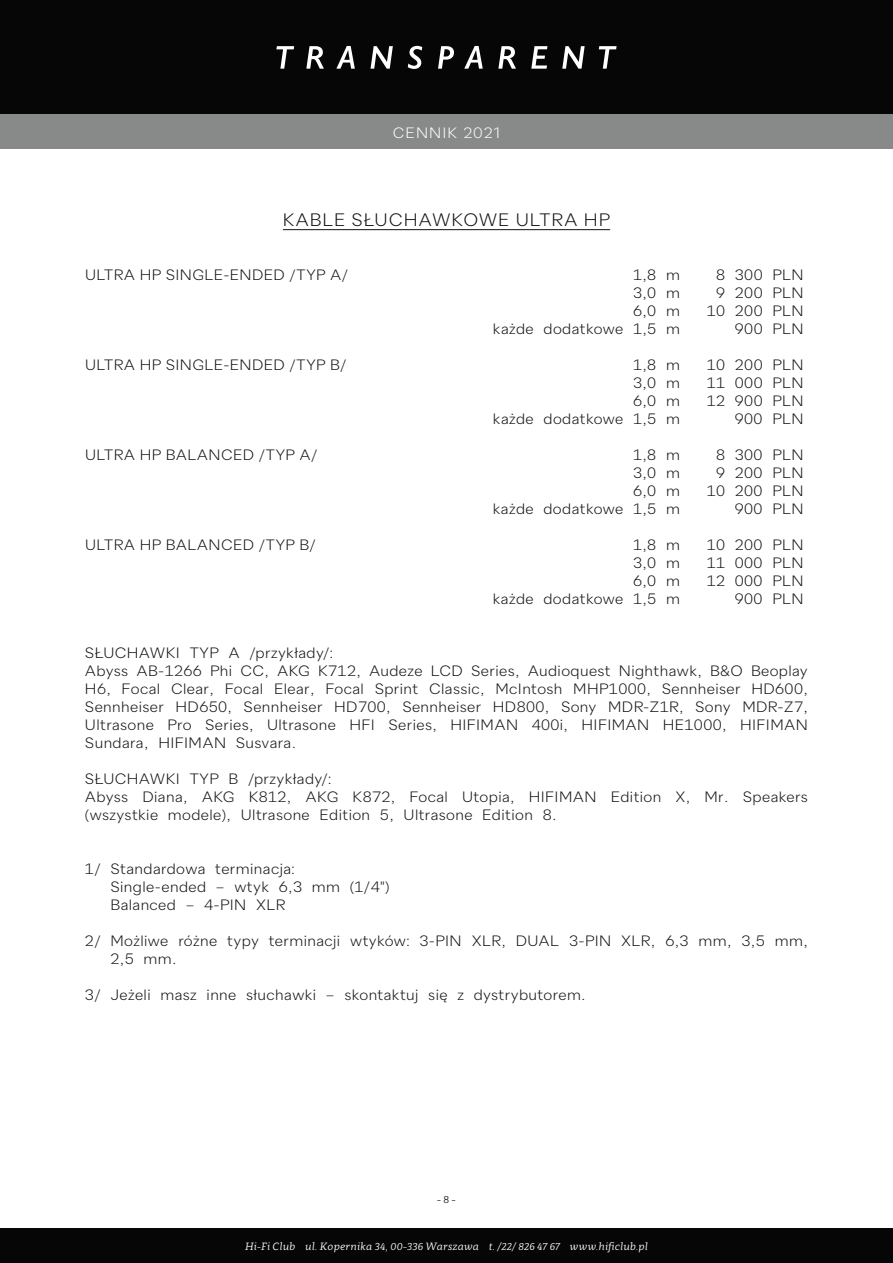
<style>
.page{position:relative;width:893px;height:1263px;background:#fff}
.page>*{position:absolute;margin:0;border:0;box-sizing:border-box;transform-origin:0 0}
.t1{font:300 18px "Quarion";letter-spacing:.05em;color:#121212}
.t2{font:300 15px/18px "Quarion";letter-spacing:.025em;color:#121212}
.t3{font:300 15px "Quarion";letter-spacing:.075em;color:#fff}
.t4{font:italic 10.5px "Clavo";letter-spacing:.015em;color:#fff}
.t5{font:10.5px "Clavo";color:#121212}
</style>
<div class="page">
<div style="left:0;top:0;width:893px;height:115px;background:#060606"></div>
<div style="left:0;top:115px;width:893px;height:34px;background:#888a8a"></div>
<div style="left:0;top:1229px;width:893px;height:34px;background:#060606"></div>
<svg style="left:276px;top:46px;width:18px;height:23px"></svg>
<svg style="left:306px;top:46px;width:18px;height:23px"></svg>
<svg style="left:336px;top:46px;width:19px;height:23px"></svg>
<svg style="left:370px;top:46px;width:23px;height:23px"></svg>
<svg style="left:408px;top:46px;width:14px;height:23px"></svg>
<svg style="left:438px;top:46px;width:16px;height:23px"></svg>
<svg style="left:464px;top:46px;width:19px;height:23px"></svg>
<svg style="left:498px;top:46px;width:18px;height:23px"></svg>
<svg style="left:531px;top:46px;width:16px;height:23px"></svg>
<svg style="left:562px;top:46px;width:23px;height:23px"></svg>
<svg style="left:599px;top:46px;width:18px;height:23px"></svg>
<hr style="left:283px;top:229px;width:327px;height:1px;background:#121212">
<p class="t3" style="left:393px;top:123px;width:109px">CENNIK 2021</p>
<p class="t1" style="left:283px;top:209px;width:329px">KABLE SŁUCHAWKOWE ULTRA HP</p>
<p class="t2" style="left:85px;top:266px;width:265px">ULTRA HP SINGLE-ENDED /TYP A/</p>
<p class="t2" style="left:633px;top:266px;width:48px">1,8 m</p>
<p class="t2" style="left:716px;top:266px;width:89px">8 300 PLN</p>
<p class="t2" style="left:633px;top:284px;width:48px">3,0 m</p>
<p class="t2" style="left:716px;top:284px;width:89px">9 200 PLN</p>
<p class="t2" style="left:633px;top:302px;width:48px">6,0 m</p>
<p class="t2" style="left:707px;top:302px;width:98px">10 200 PLN</p>
<p class="t2" style="left:493px;top:320px;width:189px">każde dodatkowe 1,5 m</p>
<p class="t2" style="left:735px;top:320px;width:70px">900 PLN</p>
<p class="t2" style="left:85px;top:356px;width:263px">ULTRA HP SINGLE-ENDED /TYP B/</p>
<p class="t2" style="left:633px;top:356px;width:48px">1,8 m</p>
<p class="t2" style="left:707px;top:356px;width:98px">10 200 PLN</p>
<p class="t2" style="left:633px;top:374px;width:48px">3,0 m</p>
<p class="t2" style="left:707px;top:374px;width:98px">11 000 PLN</p>
<p class="t2" style="left:633px;top:392px;width:48px">6,0 m</p>
<p class="t2" style="left:707px;top:392px;width:98px">12 900 PLN</p>
<p class="t2" style="left:493px;top:410px;width:189px">każde dodatkowe 1,5 m</p>
<p class="t2" style="left:735px;top:410px;width:70px">900 PLN</p>
<p class="t2" style="left:85px;top:446px;width:234px">ULTRA HP BALANCED /TYP A/</p>
<p class="t2" style="left:633px;top:446px;width:48px">1,8 m</p>
<p class="t2" style="left:716px;top:446px;width:89px">8 300 PLN</p>
<p class="t2" style="left:633px;top:464px;width:48px">3,0 m</p>
<p class="t2" style="left:716px;top:464px;width:89px">9 200 PLN</p>
<p class="t2" style="left:633px;top:482px;width:48px">6,0 m</p>
<p class="t2" style="left:707px;top:482px;width:98px">10 200 PLN</p>
<p class="t2" style="left:493px;top:500px;width:189px">każde dodatkowe 1,5 m</p>
<p class="t2" style="left:735px;top:500px;width:70px">900 PLN</p>
<p class="t2" style="left:85px;top:536px;width:232px">ULTRA HP BALANCED /TYP B/</p>
<p class="t2" style="left:633px;top:536px;width:48px">1,8 m</p>
<p class="t2" style="left:707px;top:536px;width:98px">10 200 PLN</p>
<p class="t2" style="left:633px;top:554px;width:48px">3,0 m</p>
<p class="t2" style="left:707px;top:554px;width:98px">11 000 PLN</p>
<p class="t2" style="left:633px;top:572px;width:48px">6,0 m</p>
<p class="t2" style="left:707px;top:572px;width:98px">12 000 PLN</p>
<p class="t2" style="left:493px;top:590px;width:189px">każde dodatkowe 1,5 m</p>
<p class="t2" style="left:735px;top:590px;width:70px">900 PLN</p>
<p class="t2" style="left:85px;top:644px;width:724px">SŁUCHAWKI TYP A /przykłady/:<br>Abyss AB-1266 Phi CC, AKG K712, Audeze LCD Series, Audioquest Nighthawk, B&amp;O Beoplay H6, Focal Clear, Focal Elear, Focal Sprint Classic, McIntosh MHP1000, Sennheiser HD600, Sennheiser HD650, Sennheiser HD700, Sennheiser HD800, Sony MDR-Z1R, Sony MDR-Z7, Ultrasone Pro Series, Ultrasone HFI Series, HIFIMAN 400i, HIFIMAN HE1000, HIFIMAN Sundara, HIFIMAN Susvara.</p>
<p class="t2" style="left:85px;top:770px;width:724px">SŁUCHAWKI TYP B /przykłady/:<br>Abyss Diana, AKG K812, AKG K872, Focal Utopia, HIFIMAN Edition X, Mr. Speakers (wszystkie modele), Ultrasone Edition 5, Ultrasone Edition 8.</p>
<p class="t2" style="left:110px;top:860px;width:281px;text-indent:-26px">1/ Standardowa terminacja:<br>Single-ended – wtyk 6,3 mm (1/4")<br>Balanced – 4-PIN XLR</p>
<p class="t2" style="left:110px;top:932px;width:699px;text-indent:-26px">2/ Możliwe różne typy terminacji wtyków: 3-PIN XLR, DUAL 3-PIN XLR, 6,3 mm, 3,5 mm,<br>2,5 mm.</p>
<p class="t2" style="left:85px;top:986px;width:502px">3/ Jeżeli masz inne słuchawki – skontaktuj się z dystrybutorem.</p>
<p class="t5" style="left:437px;top:1192px;width:20px">- 8 -</p>
<p class="t4" style="left:245px;top:1239px;width:404px">Hi-Fi Club ul. Kopernika 34, 00-336 Warszawa t. /22/ 826 47 67 www.hificlub.pl</p>
</div>
